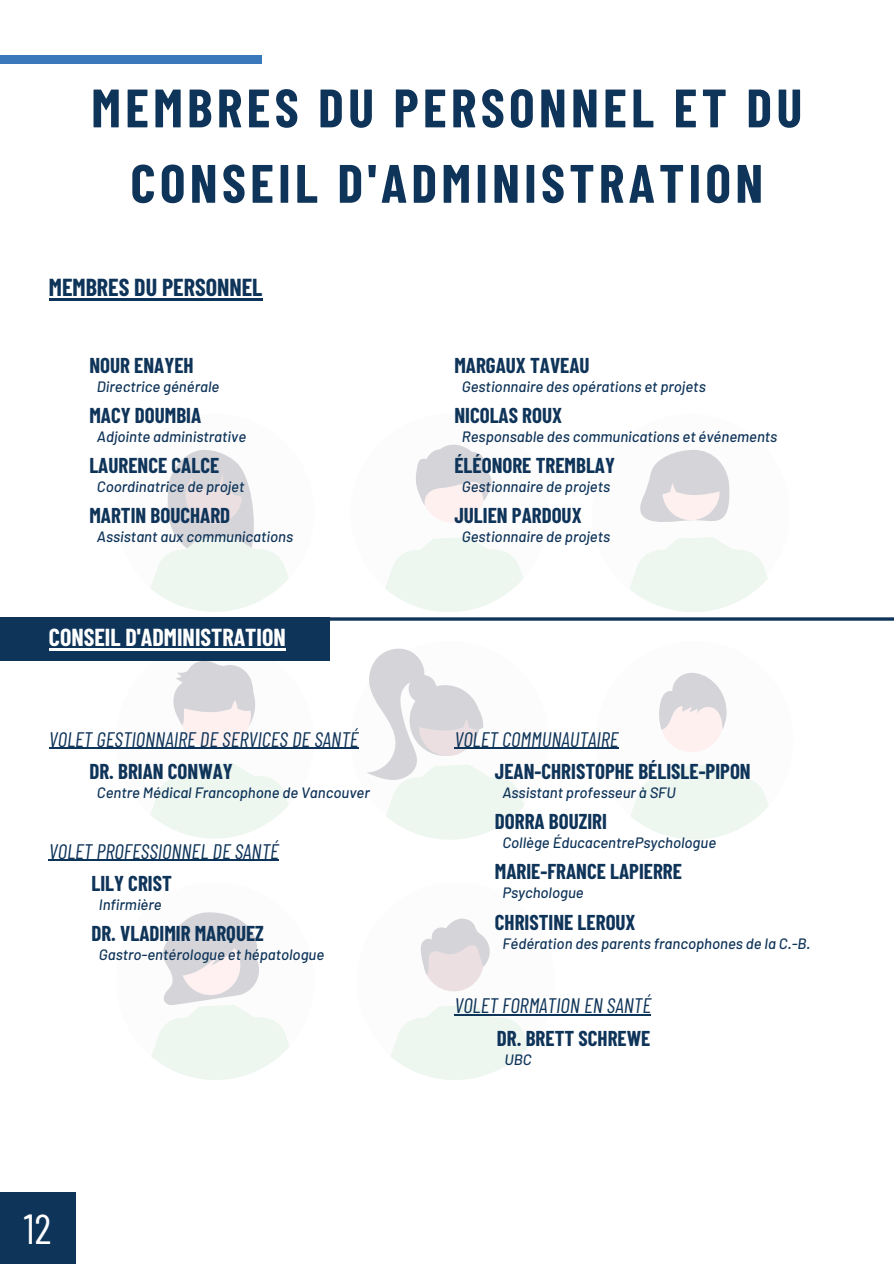
<style>
.page{position:relative;width:894px;height:1264px;background:#fff}
.page>*{position:absolute;margin:0;border:0;box-sizing:border-box;transform-origin:0 0}
.t1{font:700 54px/75.3px "Barlow Condensed";letter-spacing:.08em;color:#0f3459;text-align:center}
.t2{font:42px "Barlow Condensed";color:#fff}
.t3{font:700 24px "Barlow Condensed";color:#fff}
.t4{font:700 24px "Barlow Condensed";color:#0f3459}
.t5{font:700 21px "Barlow Condensed";color:#0f3459}
.t6{font:italic 21px "Barlow Condensed";color:#0f3459}
.t7{font:italic 500 15px "Barlow";color:#0f3459}
</style>
<div class="page">
<svg style="left:151px;top:912px;width:138px;height:168px"></svg>
<svg style="left:350px;top:648px;width:198px;height:191px"></svg>
<svg style="left:151px;top:450px;width:138px;height:162px"></svg>
<svg style="left:385px;top:444px;width:138px;height:168px"></svg>
<svg style="left:630px;top:450px;width:138px;height:162px"></svg>
<svg style="left:595px;top:673px;width:174px;height:166px"></svg>
<svg style="left:391px;top:918px;width:163px;height:162px"></svg>
<svg style="left:116px;top:661px;width:198px;height:177px"></svg>
<div style="left:0;top:617px;width:330px;height:44px;background:#0f3459"></div>
<hr style="left:49px;top:648px;width:237px;height:2px;background:#fff">
<hr style="left:116px;top:617px;width:777px;height:3px;background:#0f3459">
<hr style="left:49px;top:747px;width:309px;height:1px;background:#0f3459">
<hr style="left:454px;top:747px;width:164px;height:1px;background:#0f3459">
<hr style="left:49px;top:859px;width:230px;height:1px;background:#0f3459">
<hr style="left:454px;top:1014px;width:197px;height:1px;background:#0f3459">
<hr style="left:49px;top:298px;width:213px;height:2px;background:#0f3459">
<div style="left:0;top:1191px;width:75px;height:72px;background:#0f3459"></div>
<div style="left:0;top:55px;width:261px;height:8px;background:#3b77bb"></div>
<h2 class="t1" style="left:91px;top:68px;width:712px">MEMBRES DU PERSONNEL ET DU<br>CONSEIL D'ADMINISTRATION</h2>
<p class="t4" style="left:49px;top:272px;width:215px">MEMBRES DU PERSONNEL</p>
<h3 class="t5" style="left:89px;top:352px;width:106px">NOUR ENAYEH</h3>
<p class="t7" style="left:97px;top:377px;width:124px">Directrice générale</p>
<h3 class="t5" style="left:89px;top:402px;width:113px">MACY DOUMBIA</h3>
<p class="t7" style="left:97px;top:427px;width:151px">Adjointe administrative</p>
<h3 class="t5" style="left:89px;top:452px;width:131px">LAURENCE CALCE</h3>
<p class="t7" style="left:97px;top:477px;width:149px">Coordinatrice de projet</p>
<h3 class="t5" style="left:89px;top:502px;width:142px">MARTIN BOUCHARD</h3>
<p class="t7" style="left:97px;top:527px;width:198px">Assistant aux communications</p>
<h1 class="t3" style="left:49px;top:622px;width:238px">CONSEIL D'ADMINISTRATION</h1>
<h3 class="t6" style="left:49px;top:725px;width:311px">VOLET GESTIONNAIRE DE SERVICES DE SANTÉ</h3>
<p class="t5" style="left:89px;top:758px;width:145px">DR. BRIAN CONWAY</p>
<h3 class="t7" style="left:97px;top:783px;width:274px">Centre Médical Francophone de Vancouver</h3>
<p class="t6" style="left:49px;top:837px;width:231px">VOLET PROFESSIONNEL DE SANTÉ</p>
<h3 class="t5" style="left:91px;top:870px;width:82px">LILY CRIST</h3>
<p class="t7" style="left:99px;top:894px;width:64px">Infirmière</p>
<h3 class="t5" style="left:91px;top:920px;width:174px">DR. VLADIMIR MARQUEZ</h3>
<p class="t7" style="left:99px;top:945px;width:227px">Gastro-entérologue et hépatologue</p>
<h5 class="t2" style="left:24px;top:1201px;width:29px">12</h5>
<h4 class="t5" style="left:454px;top:352px;width:137px">MARGAUX TAVEAU</h4>
<h3 class="t7" style="left:462px;top:377px;width:245px">Gestionnaire des opérations et projets</h3>
<p class="t5" style="left:454px;top:402px;width:109px">NICOLAS ROUX</p>
<h3 class="t7" style="left:462px;top:427px;width:317px">Responsable des communications et événements</h3>
<p class="t5" style="left:454px;top:452px;width:162px">ÉLÉONORE TREMBLAY</p>
<h4 class="t7" style="left:462px;top:477px;width:150px">Gestionnaire de projets</h4>
<h4 class="t5" style="left:454px;top:502px;width:129px">JULIEN PARDOUX</h4>
<h3 class="t7" style="left:462px;top:527px;width:150px">Gestionnaire de projets</h3>
<p class="t6" style="left:454px;top:725px;width:166px">VOLET COMMUNAUTAIRE</p>
<h3 class="t5" style="left:494px;top:758px;width:257px">JEAN-CHRISTOPHE BÉLISLE-PIPON</h3>
<h3 class="t7" style="left:502px;top:783px;width:175px">Assistant professeur à SFU</h3>
<p class="t5" style="left:494px;top:808px;width:114px">DORRA BOUZIRI</p>
<p class="t7" style="left:502px;top:833px;width:215px">Collège ÉducacentrePsychologue</p>
<p class="t5" style="left:494px;top:858px;width:189px">MARIE-FRANCE LAPIERRE</p>
<h3 class="t7" style="left:502px;top:883px;width:83px">Psychologue</h3>
<h3 class="t5" style="left:494px;top:908px;width:142px">CHRISTINE LEROUX</h3>
<p class="t7" style="left:502px;top:933px;width:309px">Fédération des parents francophones de la C.-B.</p>
<h2 class="t6" style="left:454px;top:992px;width:198px">VOLET FORMATION EN SANTÉ</h2>
<h4 class="t5" style="left:497px;top:1024px;width:155px">DR. BRETT SCHREWE</h4>
<h3 class="t7" style="left:504px;top:1049px;width:29px">UBC</h3>
</div>
